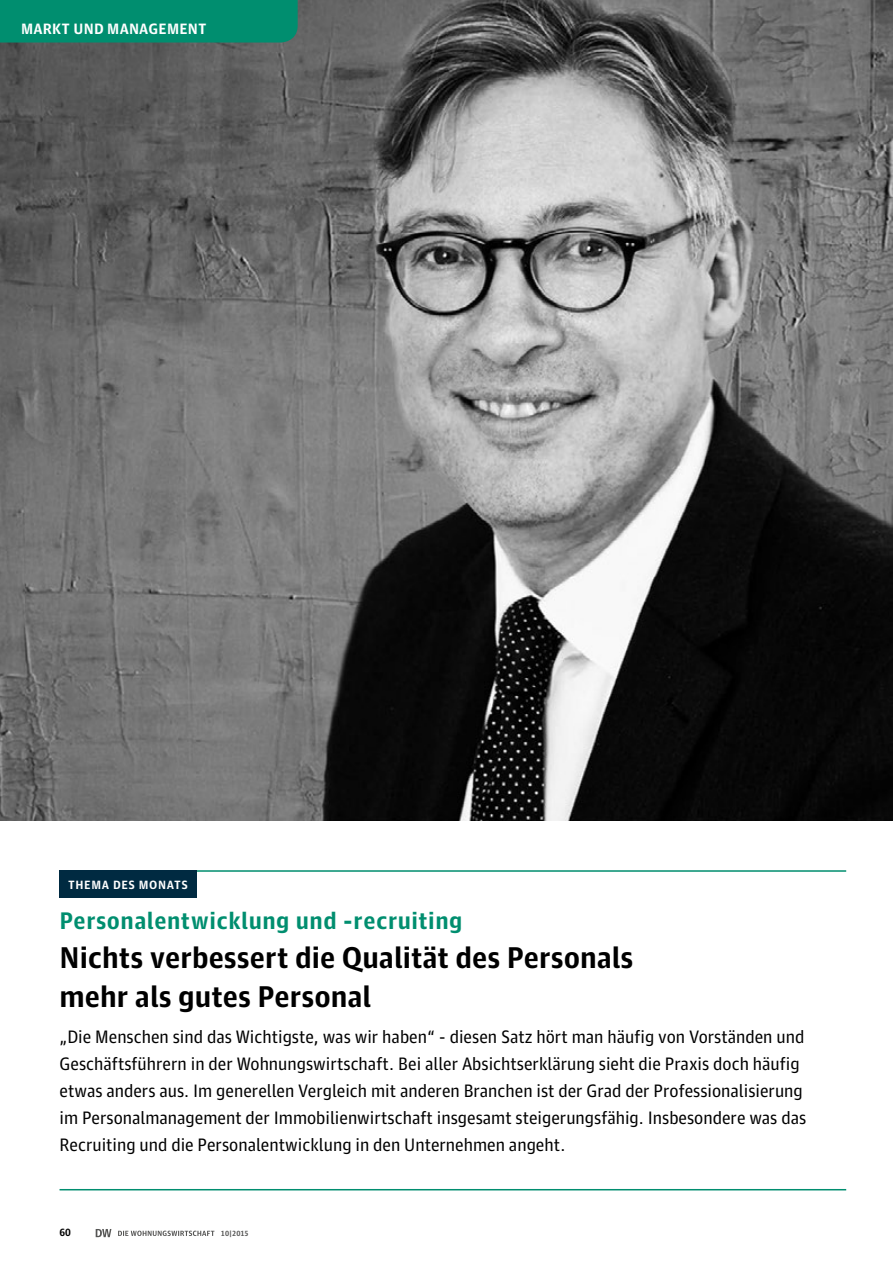
<style>
.page{position:relative;width:893px;height:1263px;background:#fff}
.page>*{position:absolute;margin:0;border:0;box-sizing:border-box;transform-origin:0 0}
.t1{font:700 30px/39px "Guardian Agate Sans 1";color:#000}
.t2{font:700 24px "Guardian Agate Sans 1";letter-spacing:.02em;color:#008e6f}
.t3{font:18px/27px "Guardian Agate Sans 1";color:#000}
.t4{font:700 15px "Guardian Agate Sans 1";letter-spacing:.01em;color:#fff}
.t5{font:700 12px "Guardian Agate Sans 1";letter-spacing:.05em;color:#fff}
.t6{font:700 10.5px "Guardian Agate Sans 1";color:#000}
.t7{font:700 7.5px "Guardian Agate Sans 1";color:#565655}
</style>
<div class="page">
<img style="left:0;top:0;width:893px;height:820px">
<hr style="left:60px;top:870px;width:786px;height:2px;background:#008e6f">
<hr style="left:60px;top:1189px;width:786px;height:1px;background:#008e6f">
<div style="left:60px;top:870px;width:137px;height:27px;background:#002a41"></div>
<svg style="left:96px;top:1229px;width:15px;height:8px"></svg>
<svg style="left:118px;top:1230px;width:96px;height:6px"></svg>
<div style="left:0;top:0;width:298px;height:43px;background:#008e6f"></div>
<p class="t4" style="left:21px;top:18px;width:187px">MARKT UND MANAGEMENT</p>
<p class="t5" style="left:68px;top:876px;width:122px">THEMA DES MONATS</p>
<h2 class="t2" style="left:60px;top:904px;width:404px">Personalentwicklung und -recruiting</h2>
<h1 class="t1" style="left:60px;top:937px;width:575px">Nichts verbessert die Qualität des Personals mehr als gutes Personal</h1>
<p class="t3" style="left:60px;top:1022px;width:748px">„Die Menschen sind das Wichtigste, was wir haben“ - diesen Satz hört man häufig von Vorständen und Geschäftsführern in der Wohnungswirtschaft. Bei aller Absichtserklärung sieht die Praxis doch häufig etwas anders aus. Im generellen Vergleich mit anderen Branchen ist der Grad der Professionalisierung im Personalmanagement der Immobilienwirtschaft insgesamt steigerungsfähig. Insbesondere was das Recruiting und die Personalentwicklung in den Unternehmen angeht.</p>
<p class="t6" style="left:60px;top:1225px;width:13px">60</p>
<p class="t7" style="left:221px;top:1228px;width:29px">10 | 2015</p>
</div>
